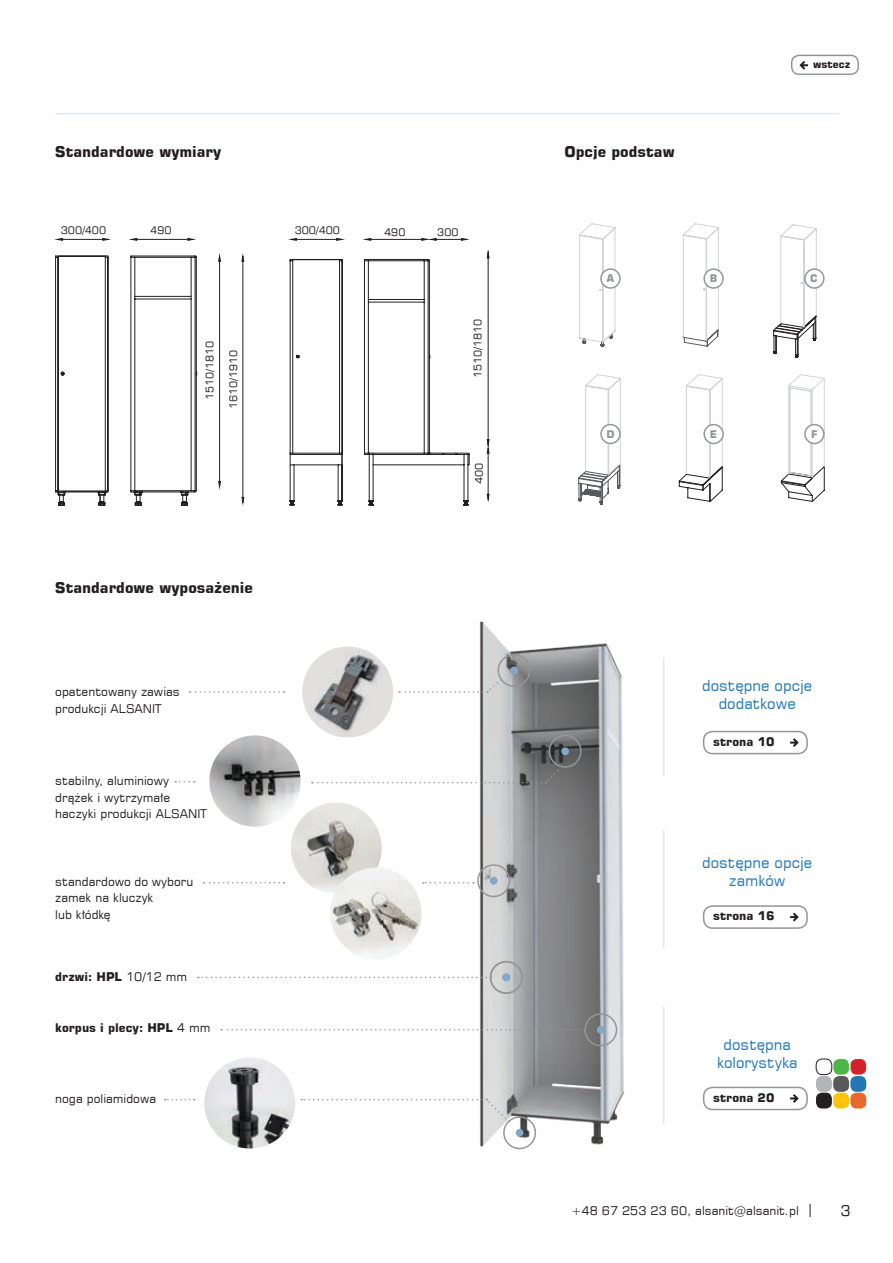
<style>
.page{position:relative;width:893px;height:1263px;background:#fff}
.page>*{position:absolute;margin:0;border:0;box-sizing:border-box;transform-origin:0 0}
.t1{font:15px/18px "Square 721 EU";color:#2477b7;text-align:center}
.t2{font:700 15px "Square 721 EU";color:#231f20}
.t3{font:15px "Square 721 EU";color:#231f20}
.t4{font:12px/16.5px "Square 721 EU";color:#231f20}
.t5{font:700 12px "Square 721 EU";color:#231f20}
.t6{font:10.5px "Square 721 EU";color:#231f20}
.t7{font:700 10.5px "Square 721 EU";color:#949698}
.t8{font:700 10.5px "Square 721 EU";color:#231f20}
.s1{font-weight:400}
</style>
<div class="page">
<hr style="left:55px;top:113px;width:784px;height:1px;background:#e1e6f4">
<svg style="left:55px;top:255px;width:54px;height:251px"></svg>
<svg style="left:130px;top:255px;width:68px;height:251px"></svg>
<svg style="left:682px;top:223px;width:37px;height:124px"></svg>
<svg style="left:773px;top:224px;width:44px;height:134px"></svg>
<svg style="left:579px;top:223px;width:37px;height:124px"></svg>
<svg style="left:780px;top:374px;width:45px;height:128px"></svg>
<svg style="left:678px;top:374px;width:45px;height:128px"></svg>
<hr style="left:709px;top:390px;width:1px;height:88px;background:#d1d3d4">
<svg style="left:578px;top:374px;width:43px;height:131px"></svg>
<img style="left:459px;top:621px;width:165px;height:529px">
<img style="left:302px;top:646px;width:91px;height:91px;border-radius:45px">
<svg style="left:399px;top:679px;width:103px;height:14px"></svg>
<svg style="left:312px;top:770px;width:246px;height:13px"></svg>
<img style="left:204px;top:1057px;width:91px;height:91px;border-radius:45px">
<img style="left:209px;top:735px;width:92px;height:92px;border-radius:46px">
<div style="left:503px;top:1116px;width:33px;height:33px;border:2px solid #949698;border-radius:50%"></div>
<div style="left:477px;top:864px;width:33px;height:33px;border:2px solid #949698;border-radius:50%"></div>
<div style="left:490px;top:961px;width:33px;height:33px;border:2px solid #949698;border-radius:50%"></div>
<div style="left:584px;top:1013px;width:33px;height:33px;border:2px solid #949698;border-radius:50%"></div>
<div style="left:549px;top:735px;width:33px;height:33px;border:2px solid #949698;border-radius:50%"></div>
<div style="left:516px;top:1129px;width:7px;height:8px;background:#82a7c8;border-radius:50%"></div>
<div style="left:490px;top:877px;width:8px;height:8px;background:#82a7c8;border-radius:50%"></div>
<div style="left:502px;top:973px;width:8px;height:8px;background:#82a7c8;border-radius:50%"></div>
<div style="left:597px;top:1026px;width:8px;height:8px;background:#82a7c8;border-radius:50%"></div>
<div style="left:561px;top:747px;width:8px;height:8px;background:#82a7c8;border-radius:50%"></div>
<div style="left:498px;top:654px;width:33px;height:33px;border:2px solid #949698;border-radius:50%"></div>
<div style="left:510px;top:666px;width:8px;height:8px;background:#82a7c8;border-radius:50%"></div>
<svg style="left:301px;top:1099px;width:209px;height:23px"></svg>
<div style="left:805px;top:269px;width:19px;height:19px;background:#fff;border-radius:50%"></div>
<div style="left:804px;top:268px;width:20px;height:21px;border:2px solid #949698;border-radius:50%"></div>
<div style="left:704px;top:269px;width:19px;height:19px;background:#fff;border-radius:50%"></div>
<div style="left:703px;top:268px;width:21px;height:21px;border:2px solid #949698;border-radius:50%"></div>
<div style="left:601px;top:269px;width:19px;height:19px;background:#fff;border-radius:50%"></div>
<div style="left:600px;top:268px;width:21px;height:21px;border:2px solid #949698;border-radius:50%"></div>
<div style="left:805px;top:425px;width:19px;height:18px;background:#fff;border-radius:50%"></div>
<div style="left:804px;top:424px;width:20px;height:20px;border:2px solid #949698;border-radius:50%"></div>
<div style="left:704px;top:425px;width:19px;height:18px;background:#fff;border-radius:50%"></div>
<div style="left:703px;top:424px;width:21px;height:20px;border:2px solid #949698;border-radius:50%"></div>
<div style="left:601px;top:425px;width:19px;height:18px;background:#fff;border-radius:50%"></div>
<div style="left:600px;top:424px;width:21px;height:20px;border:2px solid #949698;border-radius:50%"></div>
<svg style="left:486px;top:494px;width:4px;height:6px"></svg>
<hr style="left:488px;top:453px;width:1px;height:42px;background:#231f20">
<svg style="left:486px;top:252px;width:4px;height:7px"></svg>
<hr style="left:488px;top:251px;width:1px;height:195px;background:#231f20">
<svg style="left:486px;top:439px;width:4px;height:15px"></svg>
<svg style="left:218px;top:255px;width:3px;height:7px"></svg>
<hr style="left:219px;top:261px;width:1px;height:224px;background:#231f20">
<svg style="left:218px;top:481px;width:3px;height:6px"></svg>
<hr style="left:243px;top:261px;width:1px;height:236px;background:#231f20">
<svg style="left:241px;top:255px;width:3px;height:7px"></svg>
<svg style="left:241px;top:497px;width:3px;height:6px"></svg>
<svg style="left:56px;top:238px;width:7px;height:3px"></svg>
<hr style="left:63px;top:239px;width:44px;height:1px;background:#231f20">
<svg style="left:102px;top:238px;width:7px;height:3px"></svg>
<svg style="left:131px;top:238px;width:7px;height:3px"></svg>
<hr style="left:136px;top:239px;width:56px;height:1px;background:#231f20">
<svg style="left:187px;top:238px;width:7px;height:3px"></svg>
<svg style="left:290px;top:238px;width:7px;height:3px"></svg>
<hr style="left:296px;top:239px;width:45px;height:1px;background:#231f20">
<svg style="left:336px;top:238px;width:7px;height:3px"></svg>
<svg style="left:365px;top:238px;width:6px;height:3px"></svg>
<hr style="left:370px;top:239px;width:56px;height:1px;background:#231f20">
<svg style="left:421px;top:238px;width:46px;height:3px"></svg>
<svg style="left:289px;top:259px;width:54px;height:247px"></svg>
<svg style="left:364px;top:259px;width:106px;height:247px"></svg>
<hr style="left:663px;top:658px;width:1px;height:118px;background:#e1e6f4">
<hr style="left:663px;top:830px;width:1px;height:118px;background:#e1e6f4">
<hr style="left:663px;top:1006px;width:1px;height:118px;background:#e1e6f4">
<div style="left:816px;top:1059px;width:16px;height:16px;border:1px solid #231f20;border-radius:6px"></div>
<div style="left:833px;top:1059px;width:16px;height:15px;background:#4cb748;border-radius:6px"></div>
<div style="left:850px;top:1059px;width:16px;height:15px;background:#d2232a;border-radius:6px"></div>
<div style="left:816px;top:1093px;width:16px;height:15px;background:#231f20;border-radius:6px"></div>
<div style="left:833px;top:1093px;width:16px;height:15px;background:#ffc20d;border-radius:6px"></div>
<div style="left:850px;top:1093px;width:16px;height:15px;background:#e8682f;border-radius:6px"></div>
<div style="left:816px;top:1076px;width:16px;height:16px;background:#b2b4b6;border-radius:6px"></div>
<div style="left:833px;top:1076px;width:16px;height:16px;background:#58595b;border-radius:6px"></div>
<div style="left:850px;top:1076px;width:16px;height:16px;background:#2477b7;border-radius:6px"></div>
<img style="left:291px;top:802px;width:91px;height:91px;border-radius:45px">
<svg style="left:329px;top:866px;width:145px;height:94px"></svg>
<div style="left:791px;top:55px;width:68px;height:20px;border:2px solid #949698;border-radius:8px"></div>
<svg style="left:799px;top:61px;width:9px;height:9px"></svg>
<svg style="left:810px;top:1204px;width:1px;height:13px"></svg>
<svg style="left:790px;top:913px;width:9px;height:8px"></svg>
<div style="left:703px;top:905px;width:105px;height:24px;border:2px solid #949698;border-radius:9px"></div>
<svg style="left:790px;top:738px;width:9px;height:9px"></svg>
<div style="left:703px;top:731px;width:105px;height:23px;border:2px solid #949698;border-radius:9px"></div>
<svg style="left:790px;top:1094px;width:9px;height:9px"></svg>
<div style="left:703px;top:1087px;width:105px;height:23px;border:2px solid #949698;border-radius:9px"></div>
<svg style="left:190px;top:691px;width:95px;height:2px"></svg>
<svg style="left:164px;top:1099px;width:31px;height:1px"></svg>
<svg style="left:203px;top:882px;width:82px;height:1px"></svg>
<svg style="left:198px;top:977px;width:294px;height:1px"></svg>
<svg style="left:221px;top:1029px;width:364px;height:1px"></svg>
<p class="t2" style="left:55px;top:142px;width:168px">Standardowe wymiary</p>
<p class="t2" style="left:564px;top:142px;width:112px">Opcje podstaw</p>
<p class="t6" style="left:61px;top:223px;width:47px">300/400</p>
<p class="t6" style="left:150px;top:223px;width:23px">490</p>
<p class="t6" style="left:295px;top:223px;width:47px">300/400</p>
<p class="t6" style="left:384px;top:226px;width:23px">490</p>
<p class="t6" style="left:437px;top:226px;width:23px">300</p>
<p class="t8" style="left:813px;top:58px;width:39px">wstecz</p>
<p class="t6" style="left:203px;top:400px;width:61px;rotate:-90deg">1510/1810</p>
<p class="t6" style="left:227px;top:409px;width:61px;rotate:-90deg">1610/1910</p>
<p class="t2" style="left:55px;top:579px;width:199px">Standardowe wyposażenie</p>
<p class="t4" style="left:55px;top:684px;width:126px">opatentowany zawias produkcji ALSANIT</p>
<p class="t4" style="left:55px;top:773px;width:153px">stabilny, aluminiowy drążek i wytrzymałe haczyki produkcji ALSANIT</p>
<p class="t4" style="left:55px;top:873px;width:140px">standardowo do wyboru zamek na kluczyk<br>lub kłódkę</p>
<p class="t5" style="left:55px;top:969px;width:133px">drzwi: HPL <span class="s1">10/12 mm</span></p>
<p class="t5" style="left:55px;top:1020px;width:157px">korpus i plecy: HPL <span class="s1">4 mm</span></p>
<p class="t4" style="left:55px;top:1090px;width:102px">noga poliamidowa</p>
<p class="t6" style="left:471px;top:378px;width:61px;rotate:-90deg">1510/1810</p>
<p class="t6" style="left:472px;top:484px;width:23px;rotate:-90deg">400</p>
<p class="t7" style="left:607px;top:272px;width:9px">A</p>
<p class="t7" style="left:710px;top:272px;width:9px">B</p>
<p class="t7" style="left:810px;top:272px;width:9px">C</p>
<p class="t7" style="left:606px;top:427px;width:10px">D</p>
<p class="t7" style="left:710px;top:427px;width:9px">E</p>
<p class="t7" style="left:811px;top:427px;width:8px">F</p>
<p class="t1" style="left:702px;top:676px;width:112px">dostępne opcje dodatkowe</p>
<p class="t5" style="left:713px;top:734px;width:63px">strona 10</p>
<p class="t1" style="left:702px;top:854px;width:112px">dostępne opcje zamków</p>
<p class="t5" style="left:713px;top:908px;width:63px">strona 16</p>
<p class="t1" style="left:717px;top:1035px;width:82px">dostępna kolorystyka</p>
<p class="t5" style="left:713px;top:1090px;width:63px">strona 20</p>
<p class="t4" style="left:572px;top:1202px;width:229px">+48 67 253 23 60, alsanit@alsanit.pl</p>
<p class="t3" style="left:840px;top:1201px;width:12px">3</p>
</div>
